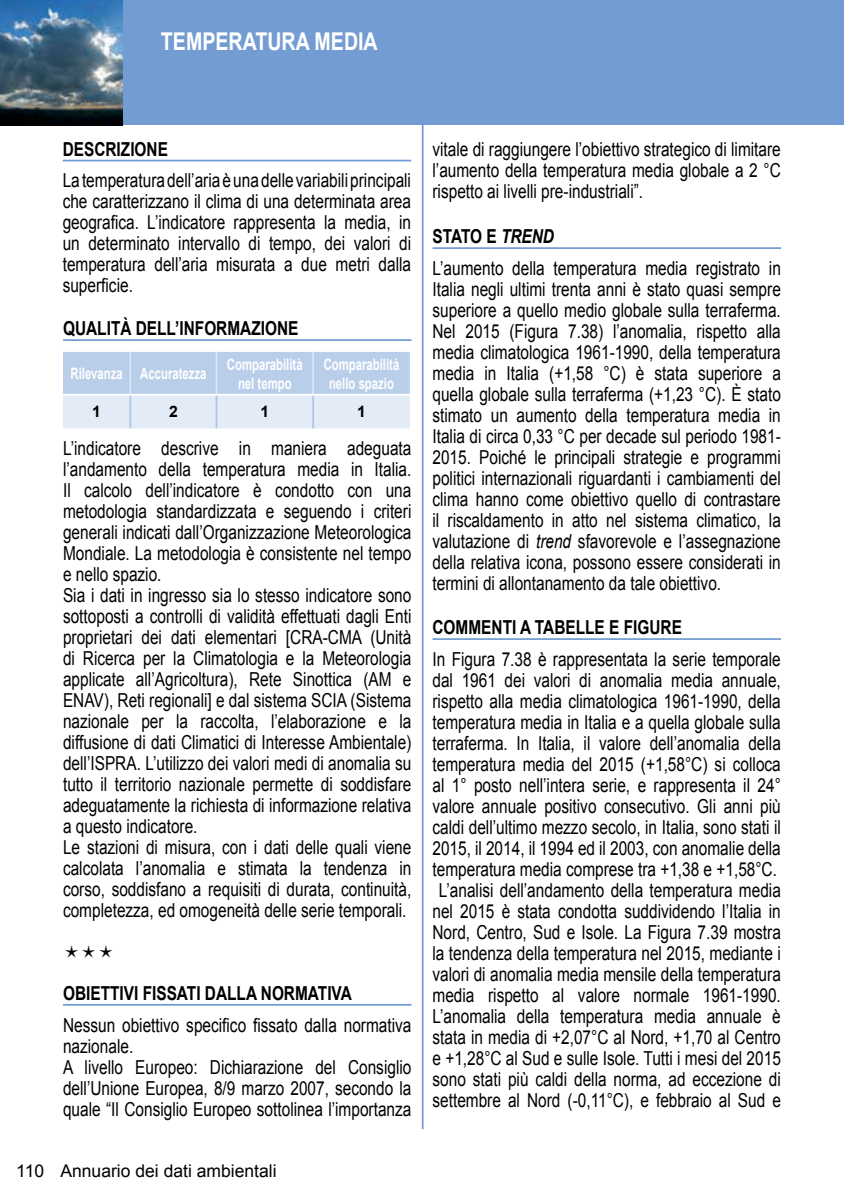
<style>
.page{position:relative;width:844px;height:1191px;background:#fff}
.page>*{position:absolute;margin:0;border:0;box-sizing:border-box;transform-origin:0 0}
.t1{font:700 24.5px "Arial";color:#fff;scale:.8 1}
.t2{font:19.25px/21px "Arial";color:#000;text-align:justify;scale:.8 1}
.t3{font:700 19.25px "Arial";color:#000;scale:.8 1}
.t4{font:17.5px "Arial";color:#000}
.t5{font:700 15.75px/18.9px "Arial";color:#fff;text-align:center;scale:.72 1}
.t6{font:700 15.75px "Arial";color:#000}
.s1{font-weight:700}
.s2{font-weight:700;font-style:italic}
.s3{font-style:italic}
</style>
<div class="page">
<div style="left:123px;top:0;width:720px;height:125px;background:#739dd2"></div>
<img style="left:0;top:0;width:123px;height:125px">
<hr style="left:421px;top:117px;width:2px;height:1012px;background:#739dd2">
<hr style="left:63px;top:160px;width:348px;height:1px;background:#739dd2">
<hr style="left:63px;top:339px;width:348px;height:2px;background:#739dd2">
<svg style="left:63px;top:352px;width:347px;height:76px;background:#cbdbee"></svg>
<hr style="left:129px;top:395px;width:2px;height:33px;background:#aec5e7">
<hr style="left:215px;top:395px;width:2px;height:33px;background:#aec5e7">
<hr style="left:312px;top:395px;width:2px;height:33px;background:#aec5e7">
<hr style="left:129px;top:352px;width:2px;height:42px;background:#d7e8f7">
<hr style="left:215px;top:352px;width:2px;height:42px;background:#d7e8f7">
<hr style="left:312px;top:352px;width:2px;height:42px;background:#d7e8f7">
<hr style="left:63px;top:394px;width:67px;height:1px;background:#fff">
<hr style="left:130px;top:394px;width:86px;height:1px;background:#fff">
<hr style="left:216px;top:394px;width:97px;height:1px;background:#fff">
<hr style="left:313px;top:394px;width:97px;height:1px;background:#fff">
<hr style="left:63px;top:1004px;width:348px;height:1px;background:#739dd2">
<hr style="left:432px;top:247px;width:348px;height:2px;background:#739dd2">
<hr style="left:432px;top:638px;width:348px;height:2px;background:#739dd2">
<p class="t1" style="left:161px;top:25px;width:272px">TEMPERATURA MEDIA</p>
<p class="t3" style="left:63px;top:136px;width:133px">DESCRIZIONE</p>
<p class="t2" style="left:63px;top:170px;width:437px">La temperatura dell’aria è una delle variabili principali che caratterizzano il clima di una determinata area geografica. L’indicatore rappresenta la media, in un determinato intervallo di tempo, dei valori di temperatura dell’aria misurata a due metri dalla superficie.</p>
<p class="t3" style="left:63px;top:316px;width:296px">QUALITÀ DELL’INFORMAZIONE</p>
<p class="t5" style="left:70px;top:364px;width:190px">Rilevanza Accuratezza</p>
<p class="t5" style="left:227px;top:355px;width:107px">Comparabilità nel tempo</p>
<p class="t5" style="left:323px;top:355px;width:107px">Comparabilità nello spazio</p>
<p class="t6" style="left:92px;top:401px;width:10px">1</p>
<p class="t6" style="left:169px;top:401px;width:10px">2</p>
<p class="t6" style="left:260px;top:401px;width:10px">1</p>
<p class="t6" style="left:357px;top:401px;width:10px">1</p>
<p class="t2" style="left:63px;top:438px;width:437px;text-align:left">L’indicatore descrive in maniera adeguata l’andamento della temperatura media in Italia.<br>Il calcolo dell’indicatore è condotto con una metodologia standardizzata e seguendo i criteri generali indicati dall’Organizzazione Meteorologica Mondiale. La metodologia è consistente nel tempo e nello spazio.<br>Sia i dati in ingresso sia lo stesso indicatore sono sottoposti a controlli di validità effettuati dagli Enti proprietari dei dati elementari [CRA-CMA (Unità di Ricerca per la Climatologia e la Meteorologia applicate all’Agricoltura), Rete Sinottica (AM e ENAV), Reti regionali] e dal sistema SCIA (Sistema nazionale per la raccolta, l’elaborazione e la diffusione di dati Climatici di Interesse Ambientale) dell’ISPRA. L’utilizzo dei valori medi di anomalia su tutto il territorio nazionale permette di soddisfare adeguatamente la richiesta di informazione relativa a questo indicatore.<br>Le stazioni di misura, con i dati delle quali viene calcolata l’anomalia e stimata la tendenza in corso, soddisfano a requisiti di durata, continuità, completezza, ed omogeneità delle serie temporali.</p>
<p class="t3" style="left:63px;top:980px;width:362px">OBIETTIVI FISSATI DALLA NORMATIVA</p>
<p class="t2" style="left:63px;top:1014px;width:437px;text-align:left">Nessun obiettivo specifico fissato dalla normativa nazionale.<br>A livello Europeo: Dichiarazione del Consiglio dell’Unione Europea, 8/9 marzo 2007, secondo la quale “Il Consiglio Europeo sottolinea l’importanza</p>
<p class="t4" style="left:16px;top:1159px;width:262px">110 Annuario dei dati ambientali</p>
<p class="t2" style="left:432px;top:138px;width:437px">vitale di raggiungere l’obiettivo strategico di limitare l’aumento della temperatura media globale a 2 °C rispetto ai livelli pre-industriali”.</p>
<p class="t2" style="left:432px;top:221px;width:437px;line-height:31.5px"><span class="s1">STATO E</span> <span class="s2">TREND<br></span>L’aumento della temperatura media registrato in</p>
<p class="t2" style="left:432px;top:279px;width:437px">Italia negli ultimi trenta anni è stato quasi sempre superiore a quello medio globale sulla terraferma.<br>Nel 2015 (Figura 7.38) l’anomalia, rispetto alla media climatologica 1961-1990, della temperatura media in Italia (+1,58 °C) è stata superiore a quella globale sulla terraferma (+1,23 °C). È stato stimato un aumento della temperatura media in Italia di circa 0,33 °C per decade sul periodo 1981- 2015. Poiché le principali strategie e programmi politici internazionali riguardanti i cambiamenti del clima hanno come obiettivo quello di contrastare il riscaldamento in atto nel sistema climatico, la valutazione di <span class="s3">trend</span> sfavorevole e l’assegnazione della relativa icona, possono essere considerati in termini di allontanamento da tale obiettivo.</p>
<p class="t3" style="left:432px;top:614px;width:313px">COMMENTI A TABELLE E FIGURE</p>
<p class="t2" style="left:432px;top:649px;width:437px;text-align:center">In Figura 7.38 è rappresentata la serie temporale dal 1961 dei valori di anomalia media annuale, rispetto alla media climatologica 1961-1990, della temperatura media in Italia e a quella globale sulla terraferma. In Italia, il valore dell’anomalia della temperatura media del 2015 (+1,58°C) si colloca al 1° posto nell’intera serie, e rappresenta il 24° valore annuale positivo consecutivo. Gli anni più caldi dell’ultimo mezzo secolo, in Italia, sono stati il 2015, il 2014, il 1994 ed il 2003, con anomalie della temperatura media comprese tra +1,38 e +1,58°C.<br>L’analisi dell’andamento della temperatura media nel 2015 è stata condotta suddividendo l’Italia in Nord, Centro, Sud e Isole. La Figura 7.39 mostra la tendenza della temperatura nel 2015, mediante i valori di anomalia media mensile della temperatura media rispetto al valore normale 1961-1990.<br>L’anomalia della temperatura media annuale è stata in media di +2,07°C al Nord, +1,70 al Centro e +1,28°C al Sud e sulle Isole. Tutti i mesi del 2015 sono stati più caldi della norma, ad eccezione di settembre al Nord (-0,11°C), e febbraio al Sud e</p>
</div>
